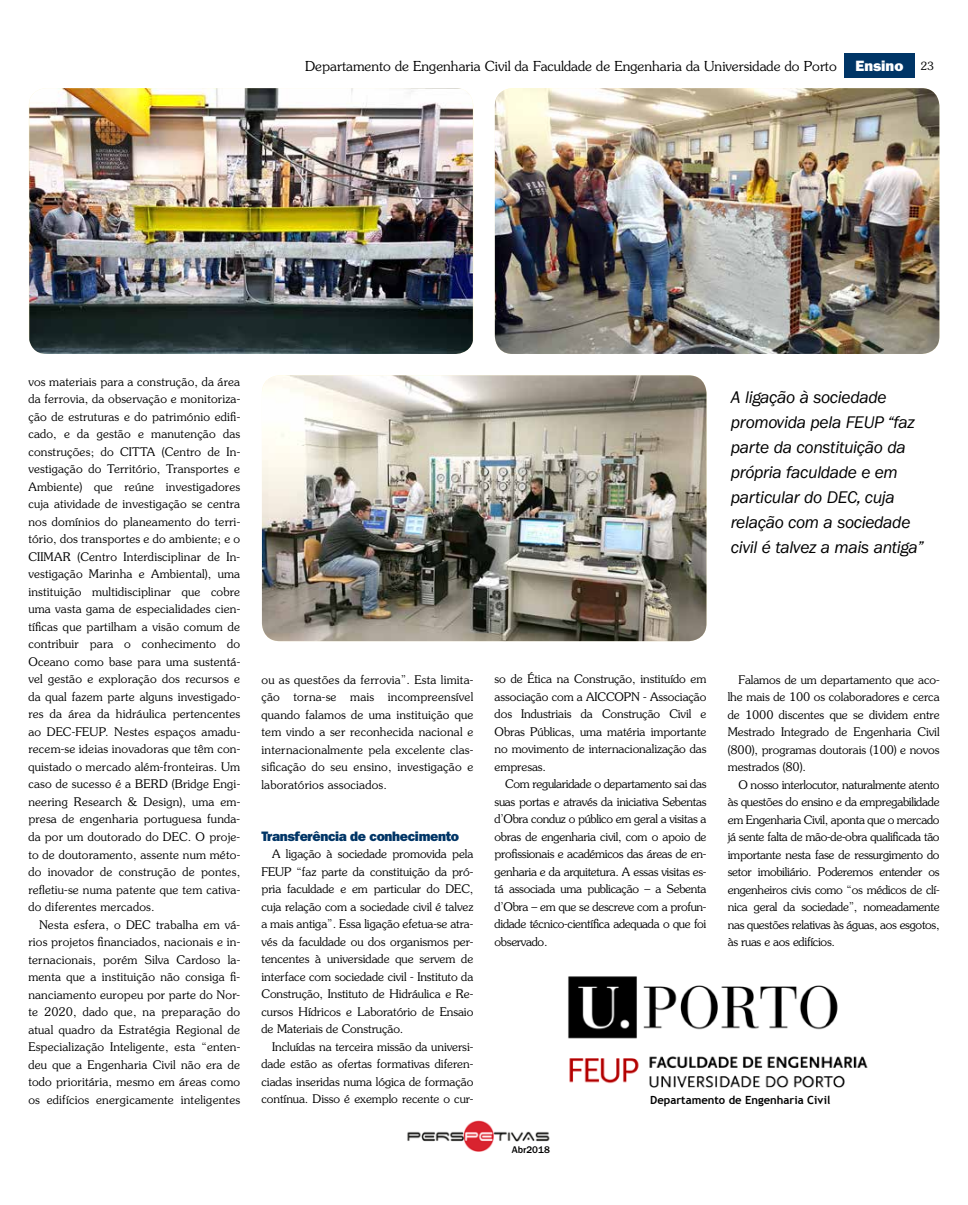
<style>
.page{position:relative;width:968px;height:1205px;background:#fff}
.page>*{position:absolute;margin:0;border:0;box-sizing:border-box;transform-origin:0 0}
.t1{font:italic 17.5px/25px "ITC Franklin Gothic Std";letter-spacing:-.02em;color:#000}
.t2{font:300 13.75px "Souvenir Std";color:#000}
.t3{font:13.75px "ITC Franklin Gothic Std Hvy";letter-spacing:-.025em;color:#003566}
.t4{font:300 11.88px/17.5px "Souvenir Std";letter-spacing:-.005em;color:#000;text-align:justify}
.t5{font:700 11.25px "Trebuchet MS";color:#000}
.t6{font:500 10px "ITC Franklin Gothic Std";color:#000}
.s1{font-family:"ITC Franklin Gothic Std Hvy";font-weight:400;font-size:15px;color:#fff}
.s2{font-size:11.25px}
</style>
<div class="page">
<div style="left:843px;top:53px;width:71px;height:25px;background:#003566"></div>
<img style="left:407px;top:1121px;width:143px;height:31px">
<img style="left:568px;top:976px;width:300px;height:112px">
<img style="left:29px;top:88px;width:444px;height:266px">
<img style="left:262px;top:375px;width:444px;height:266px">
<img style="left:495px;top:88px;width:444px;height:266px">
<p class="t2" style="left:305px;top:58px;width:630px">Departamento de Engenharia Civil da Faculdade de Engenharia da Universidade do Porto <span class="s1">Ensino</span> <span class="s2">23</span></p>
<p class="t4" style="left:28px;top:373px;width:213px">vos materiais para a construção, da área da ferrovia, da observação e monitoriza&shy;ção de estruturas e do património edifi&shy;cado, e da gestão e manutenção das construções; do CITTA (Centro de In&shy;vestigação do Território, Transportes e Ambiente) que reúne investigadores cuja atividade de investigação se centra nos domínios do planeamento do terri&shy;tório, dos transportes e do ambiente; e o CIIMAR (Centro Interdisciplinar de In&shy;vestigação Marinha e Ambiental), uma instituição multidisciplinar que cobre uma vasta gama de especialidades cien&shy;tíficas que partilham a visão comum de contribuir para o conhecimento do Oceano como base para uma sustentá&shy;vel gestão e exploração dos recursos e da qual fazem parte alguns investigado&shy;res da área da hidráulica pertencentes ao DEC-FEUP. Nestes espaços amadu&shy;recem-se ideias inovadoras que têm con&shy;quistado o mercado além-fronteiras. Um caso de sucesso é a BERD (Bridge Engi&shy;neering Research &amp; Design), uma em&shy;presa de engenharia portuguesa funda&shy;da por um doutorado do DEC. O proje&shy;to de doutoramento, assente num méto&shy;do inovador de construção de pontes, refletiu-se numa patente que tem cativa&shy;do diferentes mercados.</p>
<p class="t4" style="left:28px;top:915px;width:213px;text-indent:11px">Nesta esfera, o DEC trabalha em vá&shy;rios projetos financiados, nacionais e in&shy;ternacionais, porém Silva Cardoso la&shy;menta que a instituição não consiga fi&shy;nanciamento europeu por parte do Nor&shy;te 2020, dado que, na preparação do atual quadro da Estratégia Regional de Especialização Inteligente, esta “enten&shy;deu que a Engenharia Civil não era de todo prioritária, mesmo em áreas como os edifícios energicamente inteligentes</p>
<p class="t4" style="left:261px;top:670px;width:213px">ou as questões da ferrovia”. Esta limita&shy;ção torna-se mais incompreensível quando falamos de uma instituição que tem vindo a ser reconhecida nacional e internacionalmente pela excelente clas&shy;sificação do seu ensino, investigação e laboratórios associados.</p>
<p class="t3" style="left:261px;top:827px;width:199px">Transferência de conhecimento</p>
<p class="t4" style="left:261px;top:845px;width:213px;text-indent:11px">A ligação à sociedade promovida pela FEUP “faz parte da constituição da pró&shy;pria faculdade e em particular do DEC, cuja relação com a sociedade civil é talvez a mais antiga”. Essa ligação efetua-se atra&shy;vés da faculdade ou dos organismos per&shy;tencentes à universidade que servem de interface com sociedade civil - Instituto da Construção, Instituto de Hidráulica e Re&shy;cursos Hídricos e Laboratório de Ensaio de Materiais de Construção.</p>
<p class="t4" style="left:261px;top:1038px;width:213px;text-indent:11px">Incluídas na terceira missão da universi&shy;dade estão as ofertas formativas diferen&shy;ciadas inseridas numa lógica de formação contínua. Disso é exemplo recente o cur-</p>
<h1 class="t1" style="left:730px;top:385px;width:194px">A ligação à sociedade promovida pela FEUP “faz parte da constituição da própria faculdade e em particular do DEC, cuja relação com a sociedade civil é talvez a mais antiga”</h1>
<p class="t4" style="left:494px;top:670px;width:213px">so de Ética na Construção, instituído em associação com a AICCOPN - Associação dos Industriais da Construção Civil e Obras Públicas, uma matéria importante no movimento de internacionalização das empresas.</p>
<p class="t4" style="left:494px;top:775px;width:213px;text-indent:11px">Com regularidade o departamento sai das suas portas e através da iniciativa Sebentas d’Obra conduz o público em geral a visitas a obras de engenharia civil, com o apoio de profissionais e académicos das áreas de en&shy;genharia e da arquitetura. A essas visitas es&shy;tá associada uma publicação – a Sebenta d’Obra – em que se descreve com a profun&shy;didade técnico-científica adequada o que foi observado.</p>
<p class="t4" style="left:727px;top:670px;width:213px;text-indent:11px">Falamos de um departamento que aco&shy;lhe mais de 100 os colaboradores e cerca de 1000 discentes que se dividem entre Mestrado Integrado de Engenharia Civil (800), programas doutorais (100) e novos mestrados (80).</p>
<p class="t4" style="left:727px;top:775px;width:213px;text-indent:11px">O nosso interlocutor, naturalmente atento às questões do ensino e da empregabilidade em Engenharia Civil, aponta que o mercado já sente falta de mão-de-obra qualificada tão importante nesta fase de ressurgimento do setor imobiliário. Poderemos entender os engenheiros civis como “os médicos de clí&shy;nica geral da sociedade”, nomeadamente nas questões relativas às águas, aos esgotos, às ruas e aos edifícios.</p>
<p class="t6" style="left:511px;top:1144px;width:40px">Abr2018</p>
<p class="t5" style="left:650px;top:1093px;width:182px">Departamento de Engenharia Civil</p>
</div>
